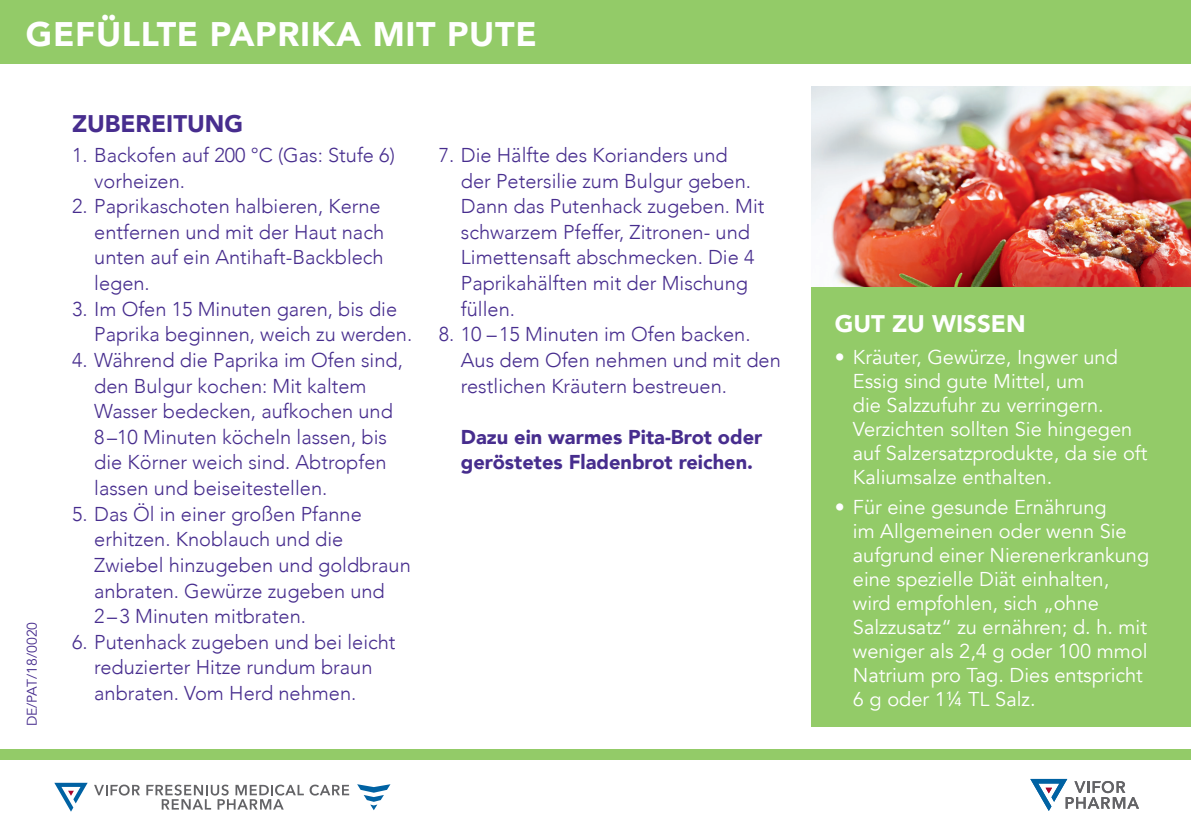
<style>
.page{position:relative;width:1191px;height:840px;background:#fff}
.page>*{position:absolute;margin:0;border:0;box-sizing:border-box;transform-origin:0 0}
.t1{font:900 34px "Avenir";letter-spacing:.02em;color:#fff}
.t2{font:900 24px "Avenir";color:#fff}
.t3{font:900 24px "Avenir";color:#472d8e}
.t4{font:300 20px/25.6px "Avenir";color:#472d8e}
.t5{font:20px/24px "Avenir";color:#fff}
.t6{font:900 20px/25.6px "Avenir";color:#472d8e}
.t7{font:14px "Avenir";color:#472d8e}
</style>
<div class="page">
<div style="left:0;top:748px;width:1191px;height:91px;background:#93cb68"></div>
<div style="left:0;top:760px;width:1191px;height:79px;background:#fff"></div>
<div style="left:0;top:0;width:1191px;height:63px;background:#93cb68"></div>
<svg style="left:94px;top:784px;width:46px;height:11px"></svg>
<svg style="left:146px;top:784px;width:203px;height:25px"></svg>
<svg style="left:357px;top:784px;width:33px;height:25px"></svg>
<svg style="left:54px;top:782px;width:34px;height:29px"></svg>
<div style="left:811px;top:91px;width:380px;height:635px;background:#93cb68"></div>
<img style="left:811px;top:86px;width:380px;height:200px">
<svg style="left:1030px;top:778px;width:109px;height:32px"></svg>
<h1 class="t1" style="left:26px;top:5px;width:512px">GEFÜLLTE PAPRIKA MIT PUTE</h1>
<p class="t7" style="left:24px;top:726px;width:106px;rotate:-90deg">DE/PAT/18/0020</p>
<p class="t3" style="left:72px;top:103px;width:173px">ZUBEREITUNG</p>
<p class="t4" style="left:94px;top:142px;width:302px;text-indent:-22px">1. Backofen auf 200 °C (Gas: Stufe 6) vorheizen.</p>
<p class="t4" style="left:94px;top:193px;width:291px;text-indent:-22px">2. Paprikaschoten halbieren, Kerne entfernen und mit der Haut nach unten auf ein Antihaft-Backblech legen.</p>
<p class="t4" style="left:94px;top:296px;width:319px;text-indent:-22px">3. Im Ofen 15 Minuten garen, bis die<br>Paprika beginnen, weich zu werden.</p>
<p class="t4" style="left:94px;top:347px;width:310px;text-indent:-22px">4. Während die Paprika im Ofen sind, den Bulgur kochen: Mit kaltem<br>Wasser bedecken, aufkochen und<br>8–10 Minuten köcheln lassen, bis die Körner weich sind. Abtropfen lassen und beiseitestellen.</p>
<p class="t4" style="left:94px;top:500px;width:318px;text-indent:-22px">5. Das Öl in einer großen Pfanne erhitzen. Knoblauch und die<br>Zwiebel hinzugeben und goldbraun anbraten. Gewürze zugeben und<br>2–3 Minuten mitbraten.</p>
<p class="t4" style="left:94px;top:628px;width:303px;text-indent:-22px">6. Putenhack zugeben und bei leicht reduzierter Hitze rundum braun anbraten. Vom Herd nehmen.</p>
<p class="t4" style="left:461px;top:142px;width:305px;text-indent:-22px">7. Die Hälfte des Korianders und<br>der Petersilie zum Bulgur geben.<br>Dann das Putenhack zugeben. Mit schwarzem Pfeffer, Zitronen- und<br>Limettensaft abschmecken. Die 4<br>Paprikahälften mit der Mischung füllen.</p>
<p class="t4" style="left:461px;top:321px;width:321px;text-indent:-22px">8. 10 –15 Minuten im Ofen backen.<br>Aus dem Ofen nehmen und mit den restlichen Kräutern bestreuen.</p>
<p class="t6" style="left:461px;top:423px;width:303px">Dazu ein warmes Pita-Brot oder geröstetes Fladenbrot reichen.</p>
<p class="t2" style="left:835px;top:303px;width:192px">GUT ZU WISSEN</p>
<p class="t5" style="left:853px;top:345px;width:296px;text-indent:-18px">• Kräuter, Gewürze, Ingwer und<br>Essig sind gute Mittel, um<br>die Salzzufuhr zu verringern.<br>Verzichten sollten Sie hingegen auf Salzersatzprodukte, da sie oft<br>Kaliumsalze enthalten.</p>
<p class="t5" style="left:853px;top:495px;width:298px;text-indent:-18px">• Für eine gesunde Ernährung<br>im Allgemeinen oder wenn Sie aufgrund einer Nierenerkrankung eine spezielle Diät einhalten, wird empfohlen, sich „ohne<br>Salzzusatz“ zu ernähren; d. h. mit weniger als 2,4 g oder 100 mmol<br>Natrium pro Tag. Dies entspricht<br>6 g oder 1¼ TL Salz.</p>
</div>
